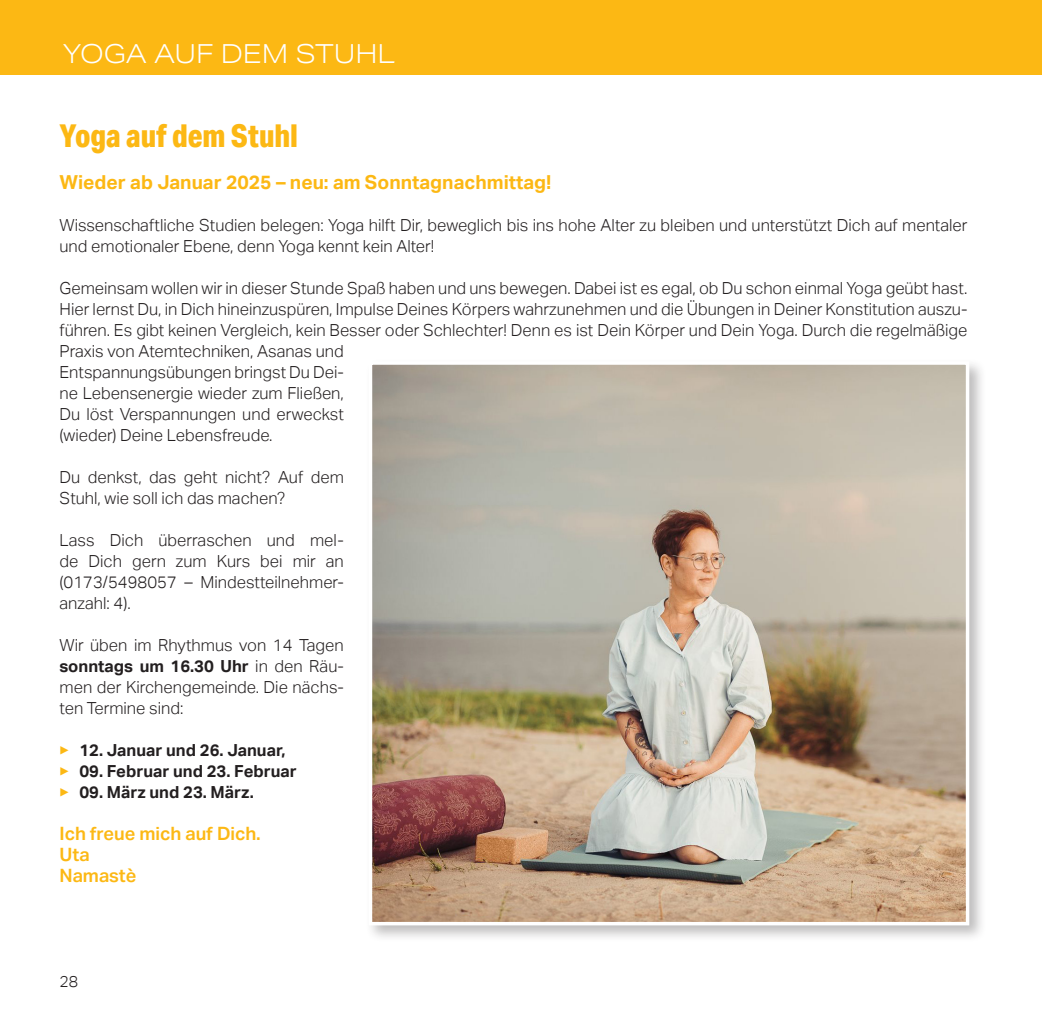
<style>
.page{position:relative;width:1042px;height:1032px;background:#fff}
.page>*{position:absolute;margin:0;border:0;box-sizing:border-box;transform-origin:0 0}
._2_Headline_-_18_Pt{font:800 31.5px "Aktiv Grotesk Cd";color:#fcb814}
._00_Titel_IS{font:300 26.25px "Aktiv Grotesk Ex";color:#fff}
._2_Headline_-_18_Pt-2{font:700 19.25px "Aktiv Grotesk";color:#fcb814}
._1_Fliestext{font:600 18.38px "Aktiv Grotesk";color:#fcb814}
._1_Fliestext-2{font:300 16.62px/21px "Aktiv Grotesk";color:#231f20}
._1_Fliestext-3{font:700 16.62px "Aktiv Grotesk";color:#231f20}
.t1{font:300 15.75px "Aktiv Grotesk";color:#231f20}
.s1{font-weight:700}
.s2{font-weight:300;color:#fcb814}
</style>
<div class="page">
<div style="left:0;top:0;width:1042px;height:74px;background:#fcb814"></div>
<div style="left:365px;top:358px;width:622px;height:585px;background:#231f20;opacity:.3"></div>
<img style="left:374px;top:366px;width:590px;height:554px">
<div style="left:369px;top:361px;width:600px;height:564px;border:4px solid #fff"></div>
<p class="_00_Titel_IS" style="left:63px;top:39px;width:334px">YOGA AUF DEM STUHL</p>
<p class="_2_Headline_-_18_Pt" style="left:60px;top:116px;width:240px">Yoga auf dem Stuhl</p>
<p class="_2_Headline_-_18_Pt-2" style="left:60px;top:171px;width:493px">Wieder ab Januar 2025 – neu: am Sonntagnachmittag!</p>
<p class="_1_Fliestext-2" style="left:60px;top:215px;width:909px">Wissenschaftliche Studien belegen: Yoga hilft Dir, beweglich bis ins hohe Alter zu bleiben und unterstützt Dich auf mentaler und emotionaler Ebene, denn Yoga kennt kein Alter!</p>
<p class="_1_Fliestext-2" style="left:60px;top:278px;width:909px">Gemeinsam wollen wir in dieser Stunde Spaß haben und uns bewegen. Dabei ist es egal, ob Du schon einmal Yoga geübt hast.</p>
<p class="_1_Fliestext-2" style="left:60px;top:299px;width:909px">Hier lernst Du, in Dich hineinzuspüren, Impulse Deines Körpers wahrzunehmen und die Übungen in Deiner Konstitution auszu&shy;führen. Es gibt keinen Vergleich, kein Besser oder Schlechter! Denn es ist Dein Körper und Dein Yoga. Durch die regelmäßige Praxis von Atemtechniken, Asanas und<br>Entspannungsübungen bringst Du Dei-<br>ne Lebensenergie wieder zum Fließen,<br>Du löst Verspannungen und erweckst<br>(wieder) Deine Lebensfreude.</p>
<p class="_1_Fliestext-2" style="left:60px;top:467px;width:286px">Du denkst, das geht nicht? Auf dem<br>Stuhl, wie soll ich das machen?</p>
<p class="_1_Fliestext-2" style="left:60px;top:530px;width:286px;text-align:justify">Lass Dich überraschen und mel&shy;de Dich gern zum Kurs bei mir an (0173/5498057 – Mindestteilnehmer-</p>
<p class="_1_Fliestext-2" style="left:60px;top:593px;width:73px">anzahl: 4).</p>
<p class="_1_Fliestext-2" style="left:60px;top:635px;width:286px;text-align:justify">Wir üben im Rhythmus von 14 Tagen <span class="s1">sonntags um 16.30 Uhr</span> in den Räu&shy;men der Kirchengemeinde. Die nächs&shy;ten Termine sind:</p>
<p class="_1_Fliestext-3" style="left:60px;top:741px;width:228px"><span class="s2">▶</span> 12. Januar und 26. Januar,</p>
<p class="_1_Fliestext-3" style="left:60px;top:762px;width:239px"><span class="s2">▶</span> 09. Februar und 23. Februar</p>
<p class="_1_Fliestext-3" style="left:60px;top:783px;width:196px"><span class="s2">▶</span> 09. März und 23. März.</p>
<p class="_1_Fliestext" style="left:60px;top:823px;width:203px">Ich freue mich auf Dich.</p>
<p class="_1_Fliestext" style="left:60px;top:844px;width:32px">Uta</p>
<p class="_1_Fliestext" style="left:60px;top:865px;width:79px">Namastè</p>
<p class="t1" style="left:60px;top:972px;width:20px">28</p>
</div>
